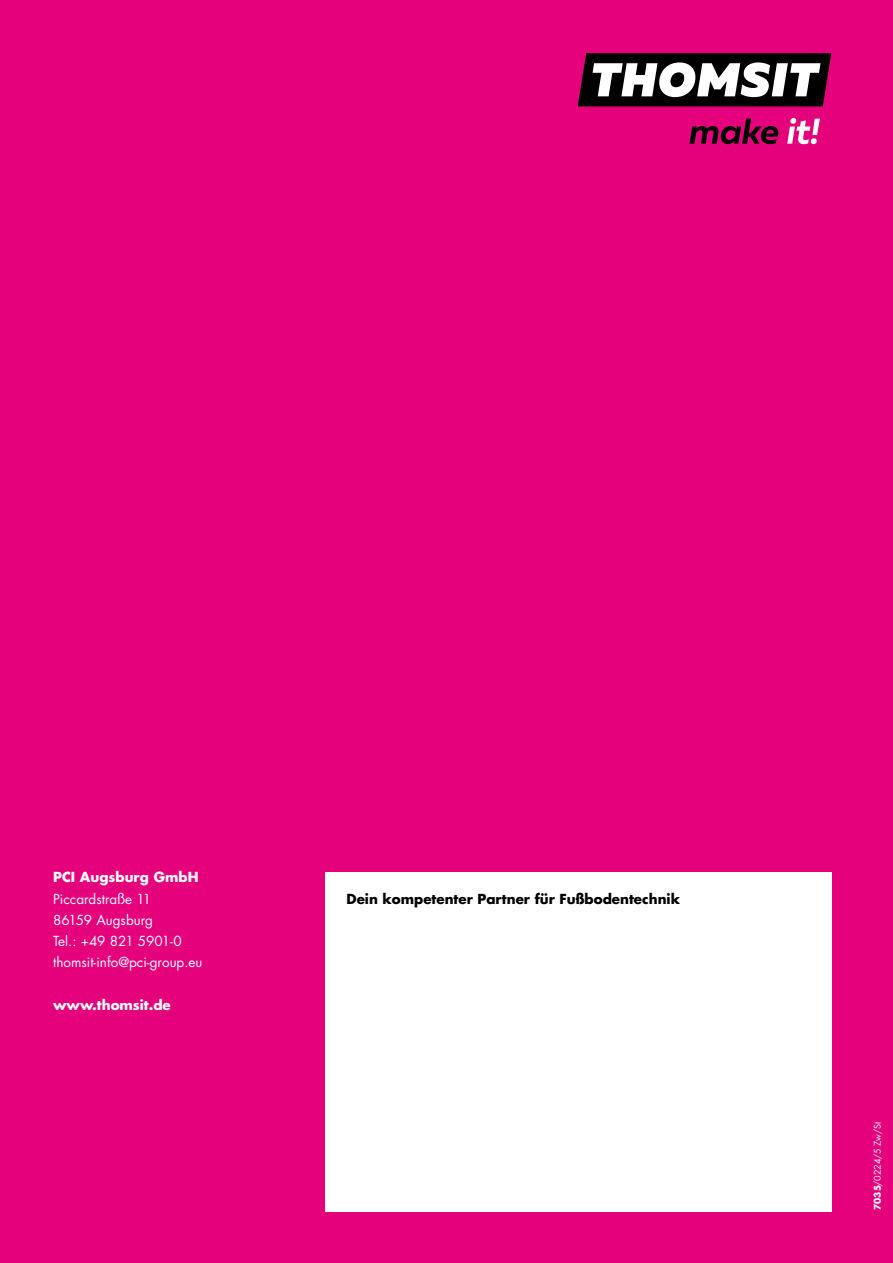
<style>
.page{position:relative;width:893px;height:1263px;background:#e5007c}
.page>*{position:absolute;margin:0;border:0;box-sizing:border-box;transform-origin:0 0}
.t1{font:13.5px/21.3px "Futura Std";color:#fff}
.t2{font:700 13.5px "Futura Std";color:#000}
.t3{font:700 13.5px "Futura Std";color:#fff}
.t4{font:9px "Futura Std";color:#fff}
.s1{font-weight:700}
</style>
<div class="page">
<div style="left:325px;top:873px;width:506px;height:339px;background:#fff"></div>
<svg style="left:578px;top:53px;width:253px;height:53px;background:#61595d"></svg>
<svg style="left:689px;top:119px;width:90px;height:25px"></svg>
<svg style="left:787px;top:118px;width:33px;height:26px"></svg>
<p class="t3" style="left:53px;top:868px;width:147px">PCI Augsburg GmbH</p>
<p class="t1" style="left:53px;top:888px;width:151px">Piccardstraße 11<br>86159 Augsburg<br>Tel.: +49 821 5901-0 thomsit-info@pci-group.eu</p>
<p class="t3" style="left:53px;top:996px;width:119px">www.thomsit.de</p>
<p class="t2" style="left:347px;top:890px;width:335px">Dein kompetenter Partner für Fußbodentechnik</p>
<p class="t4" style="left:872px;top:1210px;width:89px;rotate:-90deg"><span class="s1">7035</span>/0224/5 Zw/St</p>
</div>
